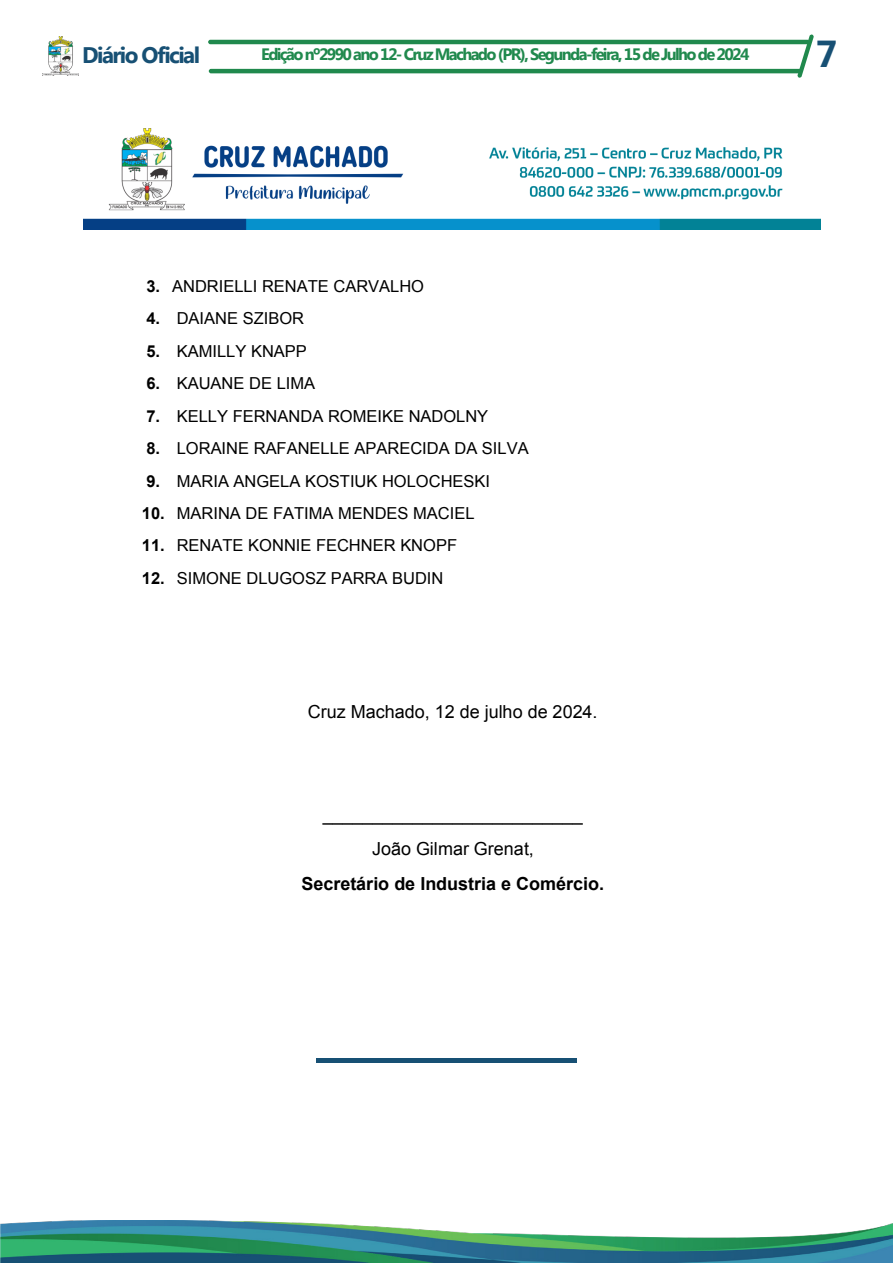
<style>
.page{position:relative;width:893px;height:1263px;background:#fff}
.page>*{position:absolute;margin:0;border:0;box-sizing:border-box;transform-origin:0 0}
.t1{font:700 37.5px "Myanmar Text";color:#175074}
.t2{font:700 22.5px "Myanmar Text";letter-spacing:-.07em;color:#175074}
.t3{font:18px/34.3px "Arial";color:#000;text-align:center}
.t4{font:16.5px "Arial";letter-spacing:-.005em;color:#000}
.t5{font:700 16.5px "Myanmar Text";letter-spacing:-.1em;color:#20894d}
.s1{font-weight:700}
</style>
<div class="page">
<hr style="left:208px;top:40px;width:602px;height:4px;background:#20894d;border-radius:2px">
<hr style="left:209px;top:69px;width:593px;height:4px;background:#20894d;border-radius:2px">
<img style="left:43px;top:37px;width:36px;height:38px">
<svg style="left:797px;top:34px;width:17px;height:44px"></svg>
<img style="left:0;top:1220px;width:893px;height:43px">
<svg style="left:316px;top:1058px;width:261px;height:5px"></svg>
<img style="left:84px;top:128px;width:737px;height:102px">
<p class="t2" style="left:82px;top:42px;width:119px">Diário Oficial</p>
<p class="t5" style="left:261px;top:45px;width:490px">Edição nº2990 ano 12- Cruz Machado (PR), Segunda-feira, 15 de Julho de 2024</p>
<p class="t1" style="left:816px;top:32px;width:23px">7</p>
<p class="t4" style="left:146px;top:280px;width:279px"><span class="s1">3.</span> ANDRIELLI RENATE CARVALHO</p>
<p class="t4" style="left:146px;top:312px;width:159px"><span class="s1">4.</span> DAIANE SZIBOR</p>
<p class="t4" style="left:146px;top:345px;width:162px"><span class="s1">5.</span> KAMILLY KNAPP</p>
<p class="t4" style="left:146px;top:377px;width:170px"><span class="s1">6.</span> KAUANE DE LIMA</p>
<p class="t4" style="left:146px;top:409px;width:343px"><span class="s1">7.</span> KELLY FERNANDA ROMEIKE NADOLNY</p>
<p class="t4" style="left:146px;top:442px;width:384px"><span class="s1">8.</span> LORAINE RAFANELLE APARECIDA DA SILVA</p>
<p class="t4" style="left:146px;top:474px;width:345px"><span class="s1">9.</span> MARIA ANGELA KOSTIUK HOLOCHESKI</p>
<p class="t4" style="left:142px;top:507px;width:334px"><span class="s1">10.</span> MARINA DE FATIMA MENDES MACIEL</p>
<p class="t4" style="left:142px;top:539px;width:317px"><span class="s1">11.</span> RENATE KONNIE FECHNER KNOPF</p>
<p class="t4" style="left:142px;top:572px;width:303px"><span class="s1">12.</span> SIMONE DLUGOSZ PARRA BUDIN</p>
<p class="t3" style="left:308px;top:696px;width:291px">Cruz Machado, 12 de julho de 2024.</p>
<p class="t3" style="left:301px;top:799px;width:304px">__________________________<br>João Gilmar Grenat,<br><span class="s1">Secretário de Industria e Comércio.</span></p>
</div>
